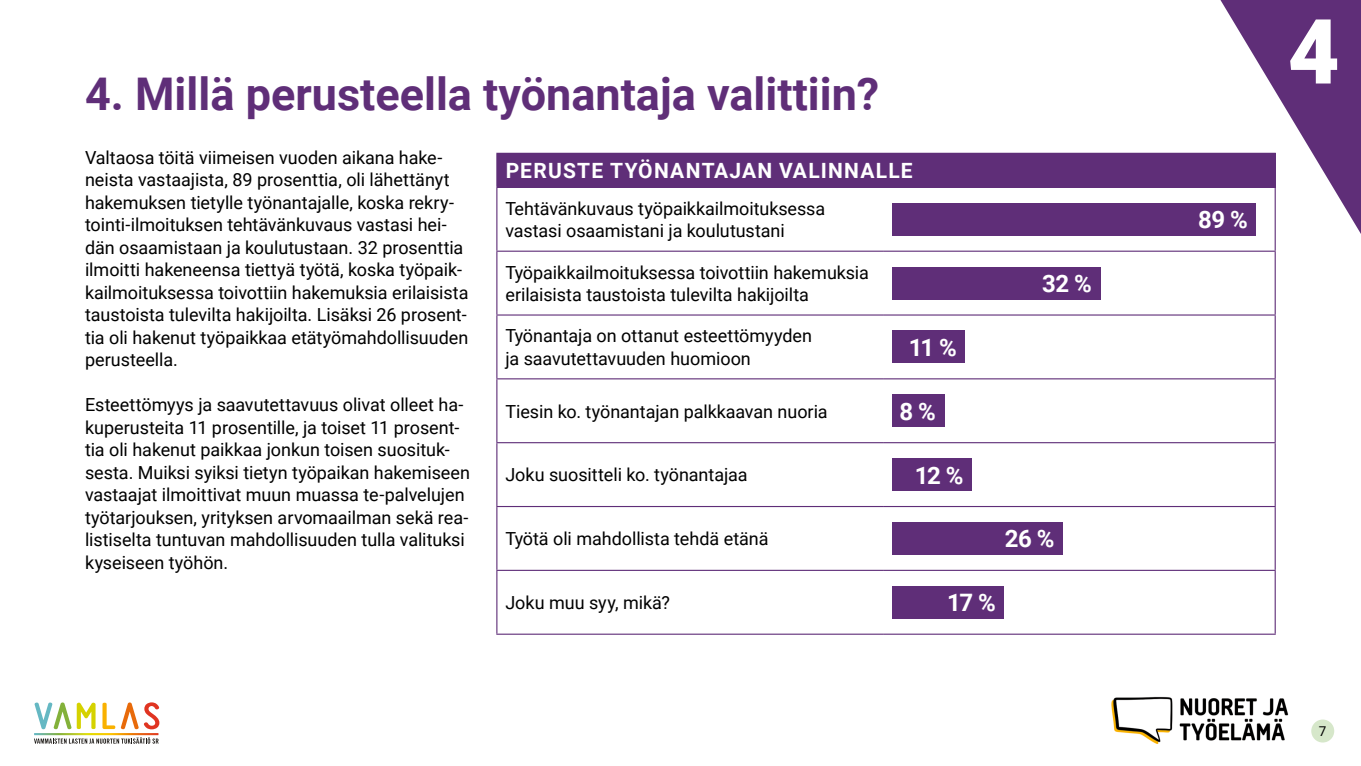
<style>
.page{position:relative;width:1361px;height:766px;background:#fff}
.page>*{position:absolute;margin:0;border:0;box-sizing:border-box;transform-origin:0 0}
.t1{font:900 90px "Roboto";color:#fff}
.H1_Otsikko{font:700 45px "Roboto";color:#5f2e78}
.H3_leipis_12_pt{font:700 24px "Roboto";letter-spacing:-.04em;color:#fff}
.H3_leipis_12_pt-2{font:700 21px "Roboto";letter-spacing:.06em;color:#fff}
.H3_leipis_12_pt-3{font:18px/22.5px "Roboto";letter-spacing:-.005em;color:#000}
.t2{font:13.5px "Roboto";color:#000}
</style>
<div class="page">
<div style="left:497px;top:153px;width:778px;height:34px;background:#5f2e78"></div>
<hr style="left:496px;top:153px;width:388px;height:1px;background:#5f2e78">
<hr style="left:496px;top:154px;width:1px;height:33px;background:#5f2e78">
<hr style="left:496px;top:187px;width:388px;height:1px;background:#5f2e78">
<hr style="left:496px;top:188px;width:1px;height:62px;background:#5f2e78">
<hr style="left:884px;top:187px;width:391px;height:1px;background:#5f2e78">
<hr style="left:1274px;top:188px;width:1px;height:62px;background:#5f2e78">
<hr style="left:496px;top:250px;width:388px;height:2px;background:#5f2e78">
<hr style="left:496px;top:252px;width:1px;height:62px;background:#5f2e78">
<hr style="left:884px;top:250px;width:391px;height:2px;background:#5f2e78">
<hr style="left:1274px;top:252px;width:1px;height:62px;background:#5f2e78">
<hr style="left:496px;top:314px;width:388px;height:1px;background:#5f2e78">
<hr style="left:496px;top:315px;width:1px;height:63px;background:#5f2e78">
<hr style="left:884px;top:314px;width:391px;height:1px;background:#5f2e78">
<hr style="left:1274px;top:315px;width:1px;height:63px;background:#5f2e78">
<hr style="left:496px;top:378px;width:388px;height:1px;background:#5f2e78">
<hr style="left:496px;top:379px;width:1px;height:63px;background:#5f2e78">
<hr style="left:884px;top:378px;width:391px;height:1px;background:#5f2e78">
<hr style="left:1274px;top:379px;width:1px;height:63px;background:#5f2e78">
<hr style="left:496px;top:442px;width:388px;height:1px;background:#5f2e78">
<hr style="left:496px;top:443px;width:1px;height:63px;background:#5f2e78">
<hr style="left:884px;top:442px;width:391px;height:1px;background:#5f2e78">
<hr style="left:1274px;top:443px;width:1px;height:63px;background:#5f2e78">
<hr style="left:496px;top:506px;width:388px;height:1px;background:#5f2e78">
<hr style="left:496px;top:507px;width:1px;height:62px;background:#5f2e78">
<hr style="left:884px;top:506px;width:391px;height:1px;background:#5f2e78">
<hr style="left:1274px;top:507px;width:1px;height:62px;background:#5f2e78">
<hr style="left:496px;top:569px;width:388px;height:1px;background:#5f2e78">
<hr style="left:496px;top:570px;width:1px;height:63px;background:#5f2e78">
<hr style="left:884px;top:569px;width:391px;height:1px;background:#5f2e78">
<hr style="left:1274px;top:570px;width:1px;height:63px;background:#5f2e78">
<hr style="left:496px;top:633px;width:388px;height:1px;background:#5f2e78">
<hr style="left:884px;top:633px;width:391px;height:1px;background:#5f2e78">
<div style="left:892px;top:203px;width:364px;height:33px;background:#5f2e78"></div>
<div style="left:892px;top:266px;width:208px;height:33px;background:#5f2e78"></div>
<div style="left:892px;top:330px;width:73px;height:33px;background:#5f2e78"></div>
<div style="left:892px;top:394px;width:52px;height:33px;background:#5f2e78"></div>
<div style="left:892px;top:458px;width:80px;height:33px;background:#5f2e78"></div>
<div style="left:892px;top:522px;width:171px;height:32px;background:#5f2e78"></div>
<div style="left:892px;top:585px;width:112px;height:33px;background:#5f2e78"></div>
<svg style="left:1220px;top:0;width:141px;height:234px"></svg>
<svg style="left:34px;top:702px;width:125px;height:41px"></svg>
<img style="left:1111px;top:696px;width:178px;height:48px">
<div style="left:1311px;top:719px;width:23px;height:23px;background:#d6e7ca;border-radius:50%"></div>
<h1 class="H1_Otsikko" style="left:85px;top:63px;width:796px">4. Millä perusteella työnantaja valittiin?</h1>
<h3 class="H3_leipis_12_pt-3" style="left:85px;top:145px;width:385px">Valtaosa töitä viimeisen vuoden aikana hake&shy;neista vastaajista, 89 prosenttia, oli lähettänyt hakemuksen tietylle työnantajalle, koska rekry&shy;tointi-ilmoituksen tehtävänkuvaus vastasi hei&shy;dän osaamistaan ja koulutustaan. 32 prosenttia ilmoitti hakeneensa tiettyä työtä, koska työpaik&shy;kailmoituksessa toivottiin hakemuksia erilaisista taustoista tulevilta hakijoilta. Lisäksi 26 prosent&shy;tia oli hakenut työpaikkaa etätyömahdollisuuden perusteella.</h3>
<h3 class="H3_leipis_12_pt-3" style="left:85px;top:393px;width:386px">Esteettömyys ja saavutettavuus olivat olleet ha&shy;kuperusteita 11 prosentille, ja toiset 11 prosent&shy;tia oli hakenut paikkaa jonkun toisen suosituk&shy;sesta. Muiksi syiksi tietyn työpaikan hakemiseen vastaajat ilmoittivat muun muassa te-palvelujen työtarjouksen, yrityksen arvomaailman sekä rea&shy;listiselta tuntuvan mahdollisuuden tulla valituksi kyseiseen työhön.</h3>
<h3 class="H3_leipis_12_pt-2" style="left:506px;top:156px;width:408px">PERUSTE TYÖNANTAJAN VALINNALLE</h3>
<h3 class="H3_leipis_12_pt-3" style="left:505px;top:196px;width:321px">Tehtävänkuvaus työpaikkailmoituksessa vastasi osaamistani ja koulutustani</h3>
<h3 class="H3_leipis_12_pt" style="left:1198px;top:203px;width:51px">89 %</h3>
<h3 class="H3_leipis_12_pt-3" style="left:505px;top:260px;width:365px">Työpaikkailmoituksessa toivottiin hakemuksia erilaisista taustoista tulevilta hakijoilta</h3>
<h3 class="H3_leipis_12_pt" style="left:1042px;top:267px;width:51px">32 %</h3>
<h3 class="H3_leipis_12_pt-3" style="left:505px;top:324px;width:308px">Työnantaja on ottanut esteettömyyden ja saavutettavuuden huomioon</h3>
<h3 class="H3_leipis_12_pt" style="left:909px;top:330px;width:49px">11 %</h3>
<h3 class="H3_leipis_12_pt-3" style="left:505px;top:399px;width:324px">Tiesin ko. työnantajan palkkaavan nuoria</h3>
<h3 class="H3_leipis_12_pt" style="left:899px;top:394px;width:38px">8 %</h3>
<h3 class="H3_leipis_12_pt-3" style="left:505px;top:463px;width:244px">Joku suositteli ko. työnantajaa</h3>
<h3 class="H3_leipis_12_pt" style="left:915px;top:458px;width:50px">12 %</h3>
<h3 class="H3_leipis_12_pt-3" style="left:505px;top:526px;width:265px">Työtä oli mahdollista tehdä etänä</h3>
<h3 class="H3_leipis_12_pt" style="left:1005px;top:522px;width:51px">26 %</h3>
<h3 class="H3_leipis_12_pt-3" style="left:505px;top:590px;width:166px">Joku muu syy, mikä?</h3>
<h3 class="H3_leipis_12_pt" style="left:947px;top:585px;width:50px">17 %</h3>
<h1 class="t1" style="left:1287px;top:-12px;width:54px">4</h1>
<p class="t2" style="left:1319px;top:721px;width:9px">7</p>
</div>
